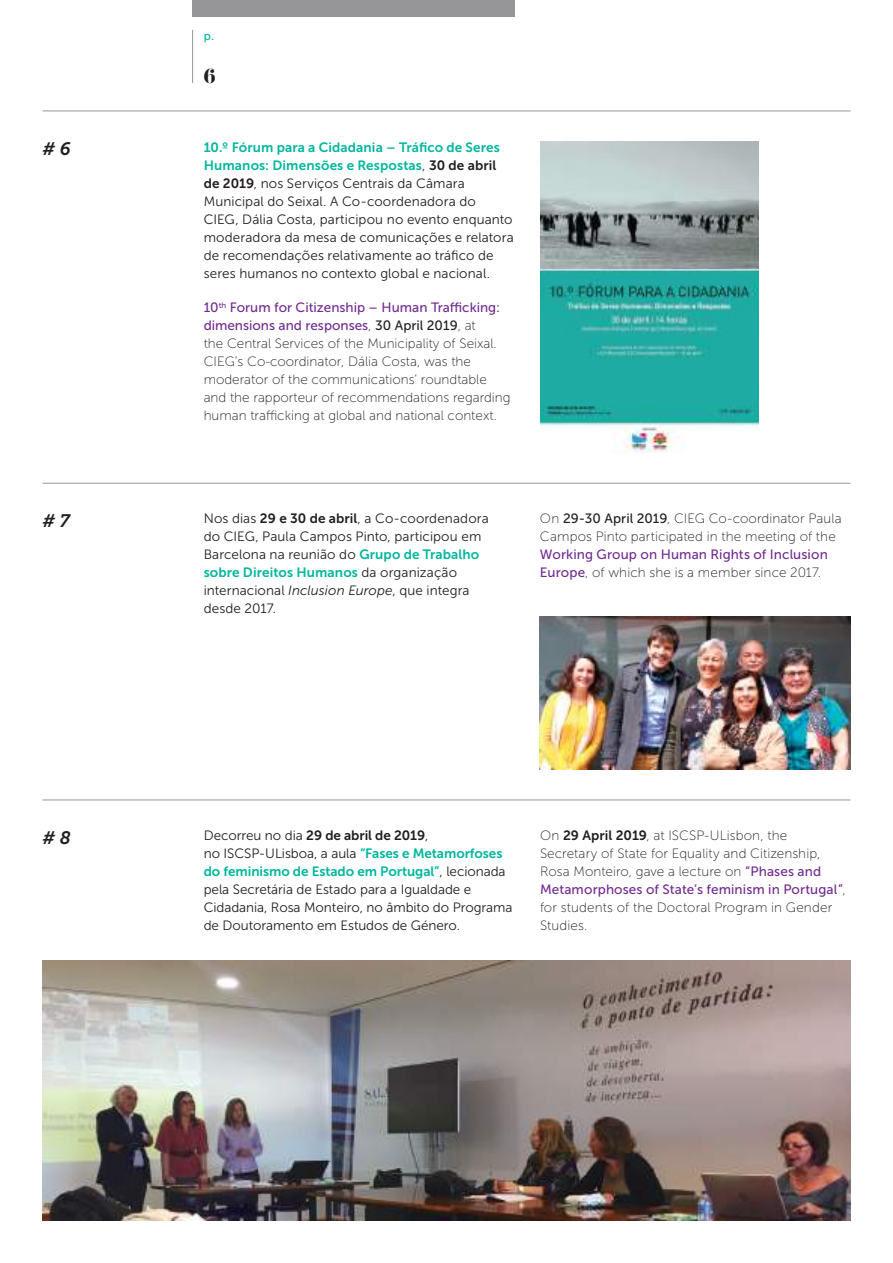
<style>
.page{position:relative;width:893px;height:1263px;background:#fff}
.page>*{position:absolute;margin:0;border:0;box-sizing:border-box;transform-origin:0 0}
.t1{font:italic 18px "Museo Slab 700";color:#241f1f}
.t2{font:18px "Eloquent JF Pro";color:#241f1f}
.t3{font:13.5px/18px "Museo Sans 300";letter-spacing:.005em;color:#241f1f}
.t4{font:13.5px/18px "Museo Sans 100";color:#241f1f}
.t5{font:13.5px/18px "Museo Sans 500";color:#722c90}
.t6{font:13.5px/18px "Museo Sans 700";letter-spacing:.005em;color:#01b79d}
.t7{font:13.5px "Museo Sans 700";letter-spacing:-.005em;color:#241f1f}
.t8{font:12px "Museo Sans 500";color:#01b79d}
.s1{font-family:"Museo Sans 300";color:#241f1f}
.s2{color:#241f1f}
.s3{font-family:"Museo Sans 700"}
.s4{font-family:"Museo Sans 100";color:#241f1f}
.s5{font-family:"Museo Sans 700";color:#01b79d}
.s6{font-style:italic}
.s7{font-family:"Museo Sans 500"}
.s8{font-family:"Museo Sans 500";color:#722c90}
.s9{font-family:"Museo Sans 300"}
</style>
<div class="page">
<div style="left:192px;top:0;width:322px;height:17px;background:#969698"></div>
<hr style="left:192px;top:30px;width:1px;height:53px;background:#969698">
<hr style="left:43px;top:111px;width:807px;height:1px;background:#969698">
<img style="left:43px;top:960px;width:807px;height:260px">
<hr style="left:43px;top:799px;width:807px;height:1px;background:#969698">
<hr style="left:43px;top:483px;width:807px;height:1px;background:#969698">
<img style="left:540px;top:617px;width:310px;height:152px">
<img style="left:540px;top:142px;width:218px;height:310px">
<p class="t8" style="left:204px;top:29px;width:12px">p.</p>
<h1 class="t2" style="left:204px;top:66px;width:13px">6</h1>
<h1 class="t1" style="left:42px;top:139px;width:30px"># 6</h1>
<p class="t6" style="left:204px;top:138px;width:298px">10.º Fórum para a Cidadania – Tráfico de Seres<br>Humanos: Dimensões e Respostas<span class="s1">,</span> <span class="s2">30 de abril</span></p>
<p class="t3" style="left:204px;top:174px;width:311px"><span class="s3">de 2019</span>, nos Serviços Centrais da Câmara Municipal do Seixal. A Co-coordenadora do CIEG, Dália Costa, participou no evento enquanto moderadora da mesa de comunicações e relatora de recomendações relativamente ao tráfico de seres humanos no contexto global e nacional.</p>
<p class="t5" style="left:204px;top:298px;width:298px">10<sup>th</sup> Forum for Citizenship – Human Trafficking: dimensions and responses<span class="s4">,</span> <span class="s2">30 April 2019</span><span class="s4">, at</span></p>
<p class="t4" style="left:204px;top:335px;width:308px">the Central Services of the Municipality of Seixal.<br>CIEG’s Co-coordinator, Dália Costa, was the moderator of the communications’ roundtable and the rapporteur of recommendations regarding human trafficking at global and national context.</p>
<h1 class="t1" style="left:42px;top:510px;width:29px"># 7</h1>
<p class="t3" style="left:204px;top:510px;width:287px">Nos dias <span class="s3">29 e 30 de abril</span>, a Co-coordenadora do CIEG, Paula Campos Pinto, participou em<br>Barcelona na reunião do <span class="s5">Grupo de Trabalho</span></p>
<p class="t6" style="left:204px;top:564px;width:255px">sobre Direitos Humanos <span class="s1">da organização</span></p>
<p class="t3" style="left:204px;top:582px;width:267px">internacional <span class="s6">Inclusion Europe</span>, que integra desde 2017.</p>
<p class="t4" style="left:540px;top:510px;width:303px">On <span class="s7">29-30 April 2019</span>, CIEG Co-coordinator Paula<br>Campos Pinto participated in the meeting of the</p>
<p class="t5" style="left:540px;top:546px;width:289px">Working Group on Human Rights of Inclusion</p>
<p class="t4" style="left:540px;top:564px;width:282px"><span class="s8">Europe</span>, of which she is a member since 2017.</p>
<h1 class="t1" style="left:42px;top:827px;width:30px"># 8</h1>
<p class="t7" style="left:204px;top:828px;width:226px"><span class="s9">Decorreu no dia</span> 29 de abril de 2019<span class="s9">,</span></p>
<p class="t3" style="left:204px;top:845px;width:300px">no ISCSP-ULisboa, a aula <span class="s5">“Fases e Metamorfoses</span></p>
<p class="t6" style="left:204px;top:862px;width:303px">do feminismo de Estado em Portugal”<span class="s1">, lecionada</span></p>
<p class="t3" style="left:204px;top:881px;width:310px">pela Secretária de Estado para a Igualdade e<br>Cidadania, Rosa Monteiro, no âmbito do Programa de Doutoramento em Estudos de Género.</p>
<p class="t4" style="left:540px;top:827px;width:283px">On <span class="s3">29 April 2019</span>, at ISCSP-ULisbon, the<br>Secretary of State for Equality and Citizenship,<br>Rosa Monteiro, gave a lecture on <span class="s8">“Phases and</span></p>
<p class="t5" style="left:540px;top:880px;width:307px">Metamorphoses of State’s feminism in Portugal”<span class="s4">,</span></p>
<p class="t4" style="left:540px;top:899px;width:294px">for students of the Doctoral Program in Gender<br>Studies.</p>
</div>
